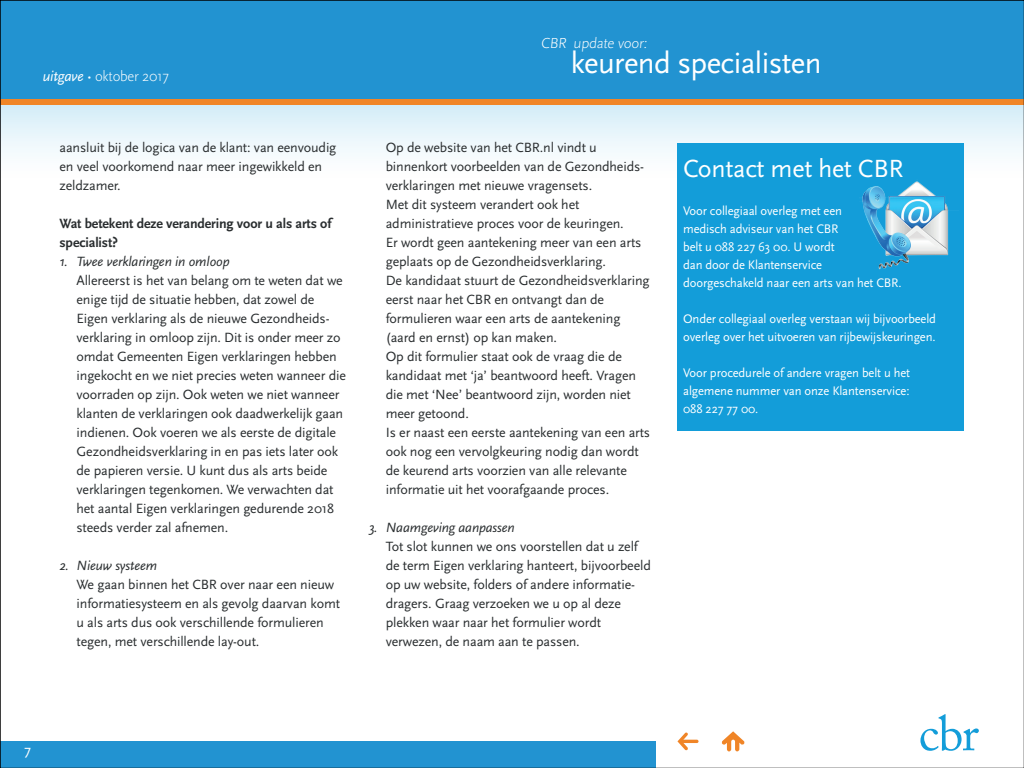
<style>
.page{position:relative;width:1024px;height:768px;background:#fff}
.page>*{position:absolute;margin:0;border:0;box-sizing:border-box;transform-origin:0 0}
.t1{font:30.9px "Scala Sans Pro";letter-spacing:-.02em;color:#fff}
.t2{font:26px "Scala Sans Pro";letter-spacing:-.01em;color:#fff}
.t3{font:300 15.2px "Scala Sans Pro";color:#fff}
.t4{font:300 15px "Scala Sans Pro";letter-spacing:-.02em;color:#fff}
.t5{font:15px "Scala Sans Pro";color:#fff}
.t6{font:14px/19px "Scala Sans Pro";letter-spacing:-.01em;color:#292d2f}
.t7{font:italic 14px "Scala Sans Pro";letter-spacing:-.01em;color:#292d2f}
.t8{font:700 14px/19px "Scala Sans Pro";letter-spacing:-.01em;color:#292d2f}
.t9{font:13px/18px "Scala Sans Pro";letter-spacing:-.01em;color:#fff}
.s1{font-weight:400;font-style:italic}
</style>
<div class="page">
<svg style="left:2px;top:105px;width:1020px;height:48px;fill:#e4f3fa"></svg>
<div style="left:0;top:0;width:1024px;height:102px;background:#2293d1"></div>
<div style="left:0;top:741px;width:655px;height:27px;background:#2293d1"></div>
<div style="left:0;top:99px;width:1024px;height:6px;background:#f08527"></div>
<svg style="left:722px;top:731px;width:23px;height:20px"></svg>
<svg style="left:677px;top:732px;width:22px;height:18px"></svg>
<svg style="left:920px;top:714px;width:59px;height:37px"></svg>
<div style="left:677px;top:143px;width:287px;height:288px;background:#139dd9"></div>
<img style="left:862px;top:181px;width:87px;height:89px">
<p class="t4" style="left:43px;top:66px;width:128px"><span class="s1">uitgave</span> • oktober 2017</p>
<p class="t6" style="left:60px;top:137px;width:278px">aansluit bij de logica van de klant: van eenvoudig en veel voorkomend naar meer ingewikkeld en zeldzamer.</p>
<p class="t8" style="left:60px;top:213px;width:273px">Wat betekent deze verandering voor u als arts of specialist?</p>
<p class="t7" style="left:60px;top:252px;width:172px">1. Twee verklaringen in omloop</p>
<p class="t6" style="left:77px;top:270px;width:271px">Allereerst is het van belang om te weten dat we enige tijd de situatie hebben, dat zowel de Eigen verklaring als de nieuwe Gezondheids&shy;verklaring in omloop zijn. Dit is onder meer zo omdat Gemeenten Eigen verklaringen hebben ingekocht en we niet precies weten wanneer die voorraden op zijn. Ook weten we niet wanneer klanten de verklaringen ook daadwerkelijk gaan indienen. Ook voeren we als eerste de digitale Gezondheidsverklaring in en pas iets later ook de papieren versie. U kunt dus als arts beide verklaringen tegenkomen. We verwachten dat het aantal Eigen verklaringen gedurende 2018 steeds verder zal afnemen.</p>
<p class="t7" style="left:60px;top:556px;width:99px">2. Nieuw systeem</p>
<p class="t6" style="left:77px;top:574px;width:265px">We gaan binnen het CBR over naar een nieuw informatiesysteem en als gevolg daarvan komt u als arts dus ook verschillende formulieren tegen, met verschillende lay-out.</p>
<p class="t3" style="left:541px;top:33px;width:110px">CBR update voor:</p>
<h1 class="t1" style="left:571px;top:42px;width:252px">keurend specialisten</h1>
<p class="t6" style="left:386px;top:137px;width:266px">Op de website van het CBR.nl vindt u binnenkort voorbeelden van de Gezondheids&shy;verklaringen met nieuwe vragensets.<br>Met dit systeem verandert ook het administratieve proces voor de keuringen.<br>Er wordt geen aantekening meer van een arts geplaats op de Gezondheidsverklaring.<br>De kandidaat stuurt de Gezondheidsverklaring eerst naar het CBR en ontvangt dan de formulieren waar een arts de aantekening (aard en ernst) op kan maken.<br>Op dit formulier staat ook de vraag die de kandidaat met ‘ja’ beantwoord heeft. Vragen die met ‘Nee’ beantwoord zijn, worden niet meer getoond.<br>Is er naast een eerste aantekening van een arts ook nog een vervolgkeuring nodig dan wordt de keurend arts voorzien van alle relevante informatie uit het voorafgaande proces.</p>
<p class="t7" style="left:369px;top:518px;width:148px">3. Naamgeving aanpassen</p>
<p class="t6" style="left:386px;top:536px;width:267px">Tot slot kunnen we ons voorstellen dat u zelf de term Eigen verklaring hanteert, bijvoorbeeld op uw website, folders of andere informatie&shy;dragers. Graag verzoeken we u op al deze plekken waar naar het formulier wordt verwezen, de naam aan te passen.</p>
<h2 class="t2" style="left:683px;top:151px;width:222px">Contact met het CBR</h2>
<p class="t9" style="left:683px;top:201px;width:220px">Voor collegiaal overleg met een<br>medisch adviseur van het CBR<br>belt u 088 227 63 00. U wordt<br>dan door de Klantenservice doorgeschakeld naar een arts van het CBR.</p>
<p class="t9" style="left:683px;top:309px;width:254px">Onder collegiaal overleg verstaan wij bijvoorbeeld overleg over het uitvoeren van rijbewijskeuringen.</p>
<p class="t9" style="left:683px;top:363px;width:228px;text-align:justify">Voor procedurele of andere vragen belt u het algemene nummer van onze Klantenservice:<br>088 227 77 00.</p>
<p class="t5" style="left:24px;top:740px;width:8px">7</p>
</div>
